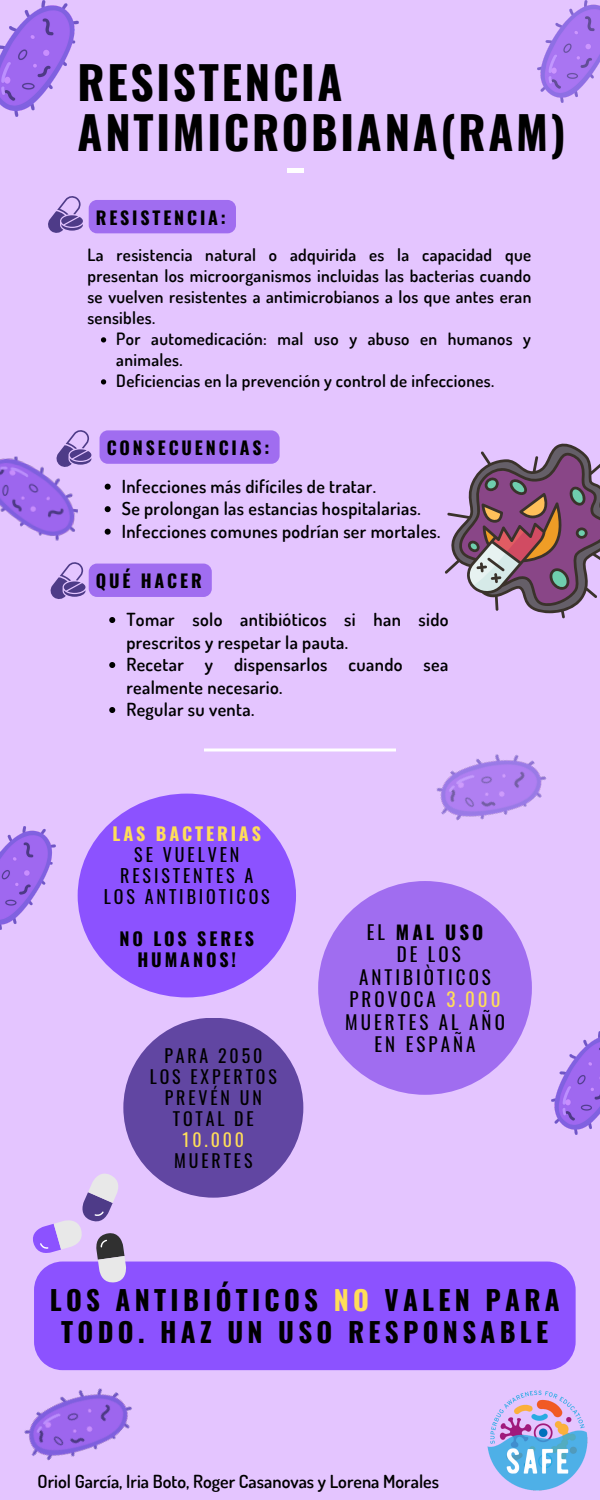
<style>
.page{position:relative;width:600px;height:1500px;background:#e4c5ff}
.page>*{position:absolute;margin:0;border:0;box-sizing:border-box;transform-origin:0 0}
.t1{font:700 45.3px/50.2px "Oswald";letter-spacing:.06em;color:#000}
.t2{font:700 27px/32.2px "Oswald";letter-spacing:.16em;color:#000;text-align:center}
.t3{font:19px/22.5px "Oswald";letter-spacing:.16em;color:#000;text-align:center}
.t4{font:600 18px/22.5px "Dosis";letter-spacing:.02em;color:#000}
.t5{font:600 18px "Dosis";color:#000}
.t6{font:18px/21px "Oswald";letter-spacing:.16em;color:#000;text-align:center}
.t7{font:700 18px/21px "Oswald";letter-spacing:.16em;color:#000;text-align:center}
.t8{font:700 18px "Oswald";letter-spacing:.16em;color:#ffde59}
.t9{font:17.9px/21px "Oswald";letter-spacing:.16em;color:#000;text-align:center}
.t10{font:700 17.9px "Oswald";letter-spacing:.16em;color:#000}
.t11{font:17.9px "Oswald";color:#ffde59}
.t12{font:600 17px/21px "Dosis";letter-spacing:.02em;color:#000}
.s1{font-weight:700}
.s2{color:#ffde59}
</style>
<div class="page">
<div style="left:288px;top:168px;width:16px;height:5px;background:#fff"></div>
<svg style="left:48px;top:196px;width:35px;height:37px"></svg>
<svg style="left:445px;top:443px;width:155px;height:175px"></svg>
<img style="left:0;top:0;width:78px;height:116px">
<img style="left:436px;top:754px;width:111px;height:67px">
<img style="left:0;top:827px;width:55px;height:102px">
<img style="left:24px;top:1370px;width:117px;height:91px">
<img style="left:551px;top:1032px;width:49px;height:102px">
<img style="left:537px;top:0;width:63px;height:103px">
<img style="left:0;top:456px;width:78px;height:85px">
<svg style="left:55px;top:430px;width:36px;height:38px"></svg>
<svg style="left:50px;top:562px;width:35px;height:37px"></svg>
<div style="left:318px;top:881px;width:214px;height:214px;background:#a06df0;border-radius:50%"></div>
<div style="left:123px;top:1018px;width:180px;height:180px;background:#6146a2;border-radius:50%"></div>
<div style="left:78px;top:794px;width:218px;height:203px;background:#8c52ff;border-radius:50%"></div>
<svg style="left:204px;top:748px;width:192px;height:4px"></svg>
<div style="left:34px;top:1262px;width:542px;height:108px;background:#8c52ff"></div>
<svg style="left:33px;top:1173px;width:94px;height:111px"></svg>
<img style="left:487px;top:1390px;width:101px;height:101px">
<svg style="left:101px;top:337px;width:5px;height:6px"></svg>
<svg style="left:101px;top:379px;width:5px;height:6px"></svg>
<div style="left:89px;top:200px;width:147px;height:33px;background:#a06df0;border-radius:8px"></div>
<svg style="left:105px;top:484px;width:6px;height:6px"></svg>
<svg style="left:105px;top:506px;width:6px;height:6px"></svg>
<svg style="left:105px;top:529px;width:6px;height:6px"></svg>
<svg style="left:109px;top:617px;width:6px;height:6px"></svg>
<svg style="left:109px;top:662px;width:6px;height:6px"></svg>
<svg style="left:109px;top:707px;width:6px;height:6px"></svg>
<div style="left:100px;top:430px;width:180px;height:34px;background:#a06df0;border-radius:8px"></div>
<div style="left:89px;top:564px;width:123px;height:33px;background:#a06df0;border-radius:8px"></div>
<h1 class="t1" style="left:78px;top:55px;width:490px">RESISTENCIA<br>ANTIMICROBIANA(RAM)</h1>
<p class="t10" style="left:96px;top:203px;width:132px">RESISTENCIA:</p>
<p class="t12" style="left:87px;top:244px;width:446px;text-align:justify">La resistencia natural o adquirida es la capacidad que presentan los microorganismos incluidas las bacterias cuando se vuelven resistentes a antimicrobianos a los que antes eran sensibles.</p>
<p class="t12" style="left:116px;top:328px;width:416px">Por automedicación: mal uso y abuso en humanos y animales.<br>Deficiencias en la prevención y control de infecciones.</p>
<p class="t10" style="left:107px;top:434px;width:164px">CONSECUENCIAS:</p>
<p class="t4" style="left:122px;top:474px;width:320px">Infecciones más difíciles de tratar.<br>Se prolongan las estancias hospitalarias.<br>Infecciones comunes podrían ser mortales.</p>
<p class="t10" style="left:96px;top:567px;width:107px">QUÉ HACER</p>
<p class="t4" style="left:126px;top:608px;width:324px">Tomar solo antibióticos si han sido prescritos y respetar la pauta.<br>Recetar y dispensarlos cuando sea realmente necesario.<br>Regular su venta.</p>
<p class="t8" style="left:113px;top:819px;width:150px">LAS BACTERIAS</p>
<p class="t6" style="left:104px;top:843px;width:167px">SE VUELVEN<br>RESISTENTES A<br>LOS ANTIBIOTICOS</p>
<p class="t7" style="left:119px;top:927px;width:136px">NO LOS SERES<br>HUMANOS!</p>
<p class="t9" style="left:150px;top:1044px;width:129px">PARA 2050<br>LOS EXPERTOS<br>PREVÉN UN<br>TOTAL DE</p>
<p class="t11" style="left:183px;top:1125px;width:63px">10.000</p>
<p class="t9" style="left:174px;top:1149px;width:80px">MUERTES</p>
<p class="t3" style="left:345px;top:920px;width:161px">EL <span class="s1">MAL USO<br></span>DE LOS<br>ANTIBIÒTICOS<br>PROVOCA <span class="s2">3.000<br></span>MUERTES AL AÑO<br>EN ESPAÑA</p>
<h2 class="t2" style="left:50px;top:1283px;width:512px">LOS ANTIBIÓTICOS <span class="s2">NO</span> VALEN PARA<br>TODO. HAZ UN USO RESPONSABLE</h2>
<p class="t5" style="left:38px;top:1470px;width:403px">Oriol García, Iria Boto, Roger Casanovas y Lorena Morales</p>
</div>
